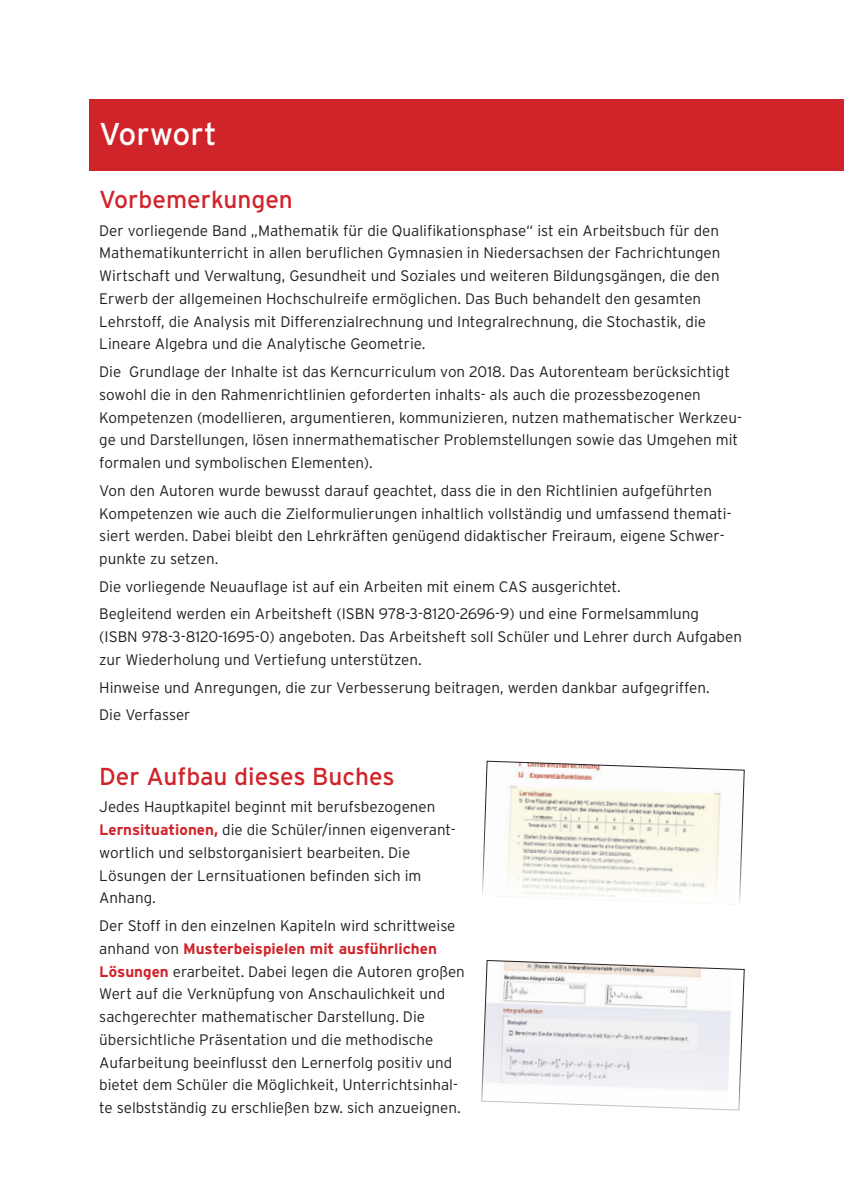
<style>
.page{position:relative;width:844px;height:1191px;background:#fff}
.page>*{position:absolute;margin:0;border:0;box-sizing:border-box;transform-origin:0 0}
.MO_Kapitelhead{font:31.5px "Interstate";color:#fff}
.MO_Fliesstext_mA{font:24.5px "Interstate";color:#d1232a}
.MO_INV_Head_2_ohneLi{font:24.5px "Interstate";color:#d1232a}
.MO_Fliesstext_mA-2{font:300 15.22px/22.8px "Interstate";color:#231f20}
.HH_Fliesstext_mA{font:300 15.22px "Interstate";color:#231f20}
.s1{font-weight:700;color:#d1232a}
</style>
<div class="page">
<div style="left:89px;top:99px;width:754px;height:71px;background:#d1232a"></div>
<svg style="left:482px;top:760px;width:263px;height:144px"></svg>
<svg style="left:481px;top:960px;width:264px;height:151px"></svg>
<p class="MO_Kapitelhead" style="left:99px;top:116px;width:119px">Vorwort</p>
<p class="MO_INV_Head_2_ohneLi" style="left:99px;top:185px;width:195px">Vorbemerkungen</p>
<p class="MO_Fliesstext_mA-2" style="left:99px;top:219px;width:622px">Der vorliegende Band „Mathematik für die Qualifikationsphase“ ist ein Arbeitsbuch für den Mathematikunterricht in allen beruflichen Gymnasien in Niedersachsen der Fachrichtungen Wirtschaft und Verwaltung, Gesundheit und Soziales und weiteren Bildungsgängen, die den Erwerb der allgemeinen Hochschulreife ermöglichen. Das Buch behandelt den gesamten Lehrstoff, die Analysis mit Differenzialrechnung und Integralrechnung, die Stochastik, die Lineare Algebra und die Analytische Geometrie.</p>
<p class="MO_Fliesstext_mA-2" style="left:99px;top:360px;width:644px">Die Grundlage der Inhalte ist das Kerncurriculum von 2018. Das Autorenteam berücksichtigt sowohl die in den Rahmenrichtlinien geforderten inhalts- als auch die prozessbezogenen Kompetenzen (modellieren, argumentieren, kommunizieren, nutzen mathematischer Werkzeu&shy;ge und Darstellungen, lösen innermathematischer Problemstellungen sowie das Umgehen mit formalen und symbolischen Elementen).</p>
<p class="MO_Fliesstext_mA-2" style="left:99px;top:479px;width:633px">Von den Autoren wurde bewusst darauf geachtet, dass die in den Richtlinien aufgeführten Kompetenzen wie auch die Zielformulierungen inhaltlich vollständig und umfassend themati&shy;siert werden. Dabei bleibt den Lehrkräften genügend didaktischer Freiraum, eigene Schwer&shy;punkte zu setzen.</p>
<p class="MO_Fliesstext_mA-2" style="left:99px;top:575px;width:523px">Die vorliegende Neuauflage ist auf ein Arbeiten mit einem CAS ausgerichtet.</p>
<p class="MO_Fliesstext_mA-2" style="left:99px;top:602px;width:644px">Begleitend werden ein Arbeitsheft (ISBN 978-3-8120-2696-9) und eine Formelsammlung<br>(ISBN 978-3-8120-1695-0) angeboten. Das Arbeitsheft soll Schüler und Lehrer durch Aufgaben zur Wiederholung und Vertiefung unterstützen.</p>
<p class="MO_Fliesstext_mA-2" style="left:99px;top:676px;width:612px">Hinweise und Anregungen, die zur Verbesserung beitragen, werden dankbar aufgegriffen.</p>
<p class="HH_Fliesstext_mA" style="left:99px;top:706px;width:93px">Die Verfasser</p>
<p class="MO_Fliesstext_mA" style="left:99px;top:762px;width:297px">Der Aufbau dieses Buches</p>
<p class="MO_Fliesstext_mA-2" style="left:99px;top:795px;width:358px">Jedes Hauptkapitel beginnt mit berufsbezogenen <span class="s1">Lernsituationen,</span> die die Schüler/innen eigenverant&shy;wortlich und selbstorganisiert bearbeiten. Die Lösungen der Lernsituationen befinden sich im Anhang.</p>
<p class="MO_Fliesstext_mA-2" style="left:99px;top:914px;width:367px">Der Stoff in den einzelnen Kapiteln wird schrittweise anhand von <span class="s1">Musterbeispielen mit ausführlichen Lösungen</span> erarbeitet. Dabei legen die Autoren großen Wert auf die Verknüpfung von Anschaulichkeit und sachgerechter mathematischer Darstellung. Die übersichtliche Präsentation und die methodische Aufarbeitung beeinflusst den Lernerfolg positiv und bietet dem Schüler die Möglichkeit, Unterrichtsinhal&shy;te selbstständig zu erschließen bzw. sich anzueignen.</p>
</div>
